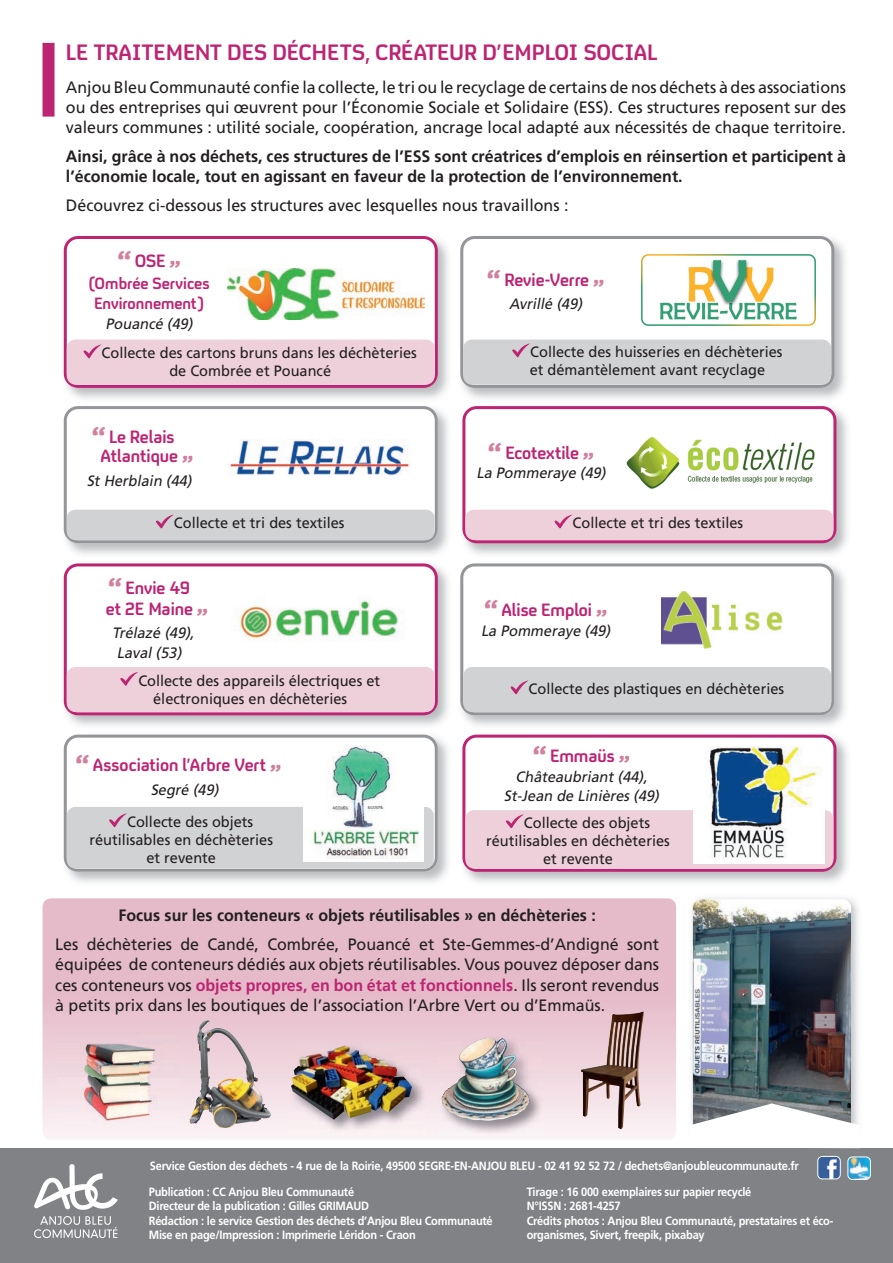
<style>
.page{position:relative;width:893px;height:1263px;background:#fff}
.page>*{position:absolute;margin:0;border:0;box-sizing:border-box;transform-origin:0 0}
.t1{font:22.5px "FS Untitled Bold 700";letter-spacing:-.005em;color:#bd2472}
.t2{font:18px/19.5px "FS Untitled Bold 700";letter-spacing:-.005em;color:#bd2472}
.t3{font:16.5px/20.2px "Frutiger";color:#231f20;text-align:justify}
.t4{font:700 16.5px/20.2px "Frutiger";color:#231f20}
.t5{font:16.5px/20.2px "FS Untitled Bold 700";letter-spacing:-.005em;color:#bd2472;text-align:center}
.t6{font:15px/18px "Frutiger";color:#231f20}
.t7{font:italic 15px/19.5px "Frutiger";color:#231f20;text-align:center}
.t8{font:700 12px/14.4px "Frutiger";letter-spacing:-.02em;color:#fff;scale:.92 1}
.s1{font-family:"Signika";font-weight:700;font-size:27.9px;color:#d2809f}
.s2{font-weight:700;color:#bd2472}
</style>
<div class="page">
<div style="left:0;top:1148px;width:893px;height:115px;background:#808285"></div>
<div style="left:43px;top:43px;width:12px;height:74px;background:#bd2472"></div>
<img style="left:691px;top:898px;width:168px;height:205px">
<img style="left:693px;top:899px;width:158px;height:204px">
<svg style="left:691px;top:1103px;width:168px;height:22px"></svg>
<svg style="left:43px;top:898px;width:633px;height:241px;background:#e6c2cd"></svg>
<img style="left:57px;top:1032px;width:123px;height:92px">
<img style="left:196px;top:1020px;width:11px;height:86px">
<img style="left:289px;top:1044px;width:137px;height:89px">
<img style="left:291px;top:1045px;width:121px;height:75px">
<img style="left:440px;top:1036px;width:103px;height:99px">
<img style="left:458px;top:1038px;width:29px;height:43px">
<img style="left:581px;top:1011px;width:61px;height:106px">
<svg style="left:34px;top:1164px;width:84px;height:74px"></svg>
<img style="left:819px;top:1156px;width:21px;height:23px">
<div style="left:817px;top:1156px;width:23px;height:23px;border:1px solid #fff;border-radius:5px"></div>
<img style="left:848px;top:1157px;width:22px;height:22px">
<div style="left:848px;top:1157px;width:23px;height:23px;border:1px solid #fff;border-radius:5px"></div>
<img style="left:63px;top:238px;width:385px;height:161px">
<div style="left:65px;top:237px;width:371px;height:149px;background:#fff;border-radius:13px"></div>
<div style="left:64px;top:236px;width:374px;height:152px;border:3px solid #bd2472;border-radius:13px"></div>
<div style="left:67px;top:340px;width:368px;height:45px;background:#edd0da;border-radius:9px"></div>
<svg style="left:83px;top:344px;width:19px;height:14px"></svg>
<img style="left:228px;top:269px;width:197px;height:50px">
<img style="left:462px;top:237px;width:383px;height:162px">
<div style="left:462px;top:237px;width:371px;height:149px;background:#fff;border-radius:13px"></div>
<div style="left:460px;top:236px;width:374px;height:152px;border:3px solid #939598;border-radius:13px"></div>
<div style="left:463px;top:340px;width:368px;height:45px;background:#d1d2d4;border-radius:9px"></div>
<svg style="left:512px;top:343px;width:18px;height:14px"></svg>
<img style="left:642px;top:255px;width:173px;height:70px">
<svg style="left:64px;top:406px;width:374px;height:137px"></svg>
<div style="left:67px;top:510px;width:368px;height:30px;background:#d1d2d4;border-radius:9px"></div>
<svg style="left:156px;top:514px;width:18px;height:14px"></svg>
<img style="left:229px;top:440px;width:181px;height:35px">
<img style="left:464px;top:407px;width:383px;height:148px">
<div style="left:464px;top:408px;width:371px;height:134px;background:#fff;border-radius:13px"></div>
<div style="left:462px;top:406px;width:374px;height:137px;border:3px solid #bd2472;border-radius:13px"></div>
<div style="left:465px;top:510px;width:368px;height:30px;background:#edd0da;border-radius:9px"></div>
<svg style="left:554px;top:514px;width:19px;height:14px"></svg>
<img style="left:626px;top:437px;width:189px;height:52px">
<img style="left:63px;top:565px;width:385px;height:161px">
<div style="left:65px;top:565px;width:371px;height:149px;background:#fff;border-radius:13px"></div>
<div style="left:64px;top:563px;width:374px;height:152px;border:3px solid #bd2472;border-radius:13px"></div>
<div style="left:67px;top:667px;width:368px;height:45px;background:#edd0da;border-radius:9px"></div>
<svg style="left:120px;top:672px;width:18px;height:14px"></svg>
<img style="left:238px;top:598px;width:165px;height:42px">
<svg style="left:460px;top:563px;width:374px;height:152px"></svg>
<div style="left:463px;top:667px;width:368px;height:45px;background:#d1d2d4;border-radius:9px"></div>
<svg style="left:510px;top:680px;width:19px;height:14px"></svg>
<img style="left:661px;top:591px;width:128px;height:57px">
<img style="left:464px;top:734px;width:383px;height:149px">
<div style="left:464px;top:736px;width:371px;height:134px;background:#fff;border-radius:13px"></div>
<div style="left:462px;top:735px;width:374px;height:137px;border:3px solid #bd2472;border-radius:13px"></div>
<div style="left:465px;top:810px;width:368px;height:58px;background:#edd0da;border-radius:9px"></div>
<svg style="left:506px;top:814px;width:18px;height:14px"></svg>
<div style="left:693px;top:746px;width:132px;height:117px;background:#fff"></div>
<img style="left:709px;top:746px;width:113px;height:112px">
<svg style="left:64px;top:735px;width:374px;height:137px"></svg>
<div style="left:67px;top:807px;width:367px;height:61px;background:#d1d2d4;border-radius:9px"></div>
<svg style="left:109px;top:813px;width:18px;height:14px"></svg>
<img style="left:303px;top:745px;width:120px;height:116px">
<h1 class="t1" style="left:66px;top:39px;width:593px">LE TRAITEMENT DES DÉCHETS, CRÉATEUR D’EMPLOI SOCIAL</h1>
<p class="t3" style="left:66px;top:77px;width:782px">Anjou Bleu Communauté confie la collecte, le tri ou le recyclage de certains de nos déchets à des associations ou des entreprises qui œuvrent pour l’Économie Sociale et Solidaire (ESS). Ces structures reposent sur des valeurs communes : utilité sociale, coopération, ancrage local adapté aux nécessités de chaque territoire.</p>
<p class="t4" style="left:66px;top:146px;width:782px">Ainsi, grâce à nos déchets, ces structures de l’ESS sont créatrices d’emplois en réinsertion et participent à l’économie locale, tout en agissant en faveur de la protection de l’environnement.</p>
<p class="t3" style="left:66px;top:195px;width:504px">Découvrez ci-dessous les structures avec lesquelles nous travaillons :</p>
<p class="t2" style="left:117px;top:251px;width:65px"><span class="s1">“</span> OSE <sup>„</sup></p>
<p class="t5" style="left:88px;top:274px;width:123px">(Ombrée Services<br>Environnement)</p>
<p class="t7" style="left:105px;top:314px;width:92px">Pouancé (49)</p>
<p class="t6" style="left:169px;top:344px;width:249px;text-indent:-68px">Collecte des cartons bruns dans les déchèteries de Combrée et Pouancé</p>
<p class="t2" style="left:101px;top:427px;width:94px;text-indent:-9px"><span class="s1">“</span> Le Relais<br>Atlantique <sup>„</sup></p>
<p class="t7" style="left:87px;top:471px;width:110px">St Herblain (44)</p>
<p class="t6" style="left:174px;top:514px;width:172px">Collecte et tri des textiles</p>
<p class="t2" style="left:106px;top:578px;width:104px;line-height:20.2px"><span class="s1">“</span> Envie 49<br>et 2E Maine <sup>„</sup></p>
<p class="t7" style="left:112px;top:623px;width:87px">Trélazé (49),<br>Laval (53)</p>
<p class="t6" style="left:153px;top:671px;width:228px;text-indent:-15px">Collecte des appareils électriques et électroniques en déchèteries</p>
<p class="t2" style="left:76px;top:756px;width:208px"><span class="s1">“</span> Association l’Arbre Vert <sup>„</sup></p>
<p class="t7" style="left:151px;top:780px;width:72px">Segré (49)</p>
<p class="t6" style="left:127px;top:813px;width:128px">Collecte des objets</p>
<p class="t6" style="left:89px;top:831px;width:185px">réutilisables en déchèteries</p>
<p class="t6" style="left:146px;top:849px;width:71px">et revente</p>
<p class="t2" style="left:487px;top:270px;width:119px"><span class="s1">“</span> Revie-Verre <sup>„</sup></p>
<p class="t7" style="left:509px;top:294px;width:78px">Avrillé (49)</p>
<p class="t6" style="left:530px;top:343px;width:254px">Collecte des huisseries en déchèteries et démantèlement avant recyclage</p>
<p class="t2" style="left:488px;top:443px;width:108px"><span class="s1">“</span> Ecotextile <sup>„</sup></p>
<p class="t7" style="left:476px;top:463px;width:134px">La Pommeraye (49)</p>
<p class="t6" style="left:573px;top:514px;width:172px">Collecte et tri des textiles</p>
<p class="t2" style="left:484px;top:601px;width:125px"><span class="s1">“</span> Alise Emploi <sup>„</sup></p>
<p class="t7" style="left:481px;top:621px;width:134px">La Pommeraye (49)</p>
<p class="t6" style="left:529px;top:680px;width:257px">Collecte des plastiques en déchèteries</p>
<p class="t2" style="left:533px;top:747px;width:99px"><span class="s1">“</span> Emmaüs <sup>„</sup></p>
<p class="t7" style="left:504px;top:767px;width:160px">Châteaubriant (44),<br>St-Jean de Linières (49)</p>
<p class="t6" style="left:524px;top:814px;width:128px">Collecte des objets</p>
<p class="t6" style="left:486px;top:832px;width:185px">réutilisables en déchèteries</p>
<p class="t6" style="left:543px;top:850px;width:71px">et revente</p>
<p class="t4" style="left:118px;top:905px;width:479px">Focus sur les conteneurs « objets réutilisables » en déchèteries :</p>
<p class="t3" style="left:55px;top:934px;width:605px">Les déchèteries de Candé, Combrée, Pouancé et Ste-Gemmes-d’Andigné sont équipées de conteneurs dédiés aux objets réutilisables. Vous pouvez déposer dans ces conteneurs vos <span class="s2">objets propres, en bon état et fonctionnels</span>. Ils seront revendus à petits prix dans les boutiques de l’association l’Arbre Vert ou d’Emmaüs.</p>
<p class="t8" style="left:150px;top:1159px;width:707px">Service Gestion des déchets - 4 rue de la Roirie, 49500 SEGRE-EN-ANJOU BLEU - 02 41 92 52 72 / dechets@anjoubleucommunaute.fr</p>
<p class="t8" style="left:149px;top:1184px;width:375px">Publication : CC Anjou Bleu Communauté<br>Directeur de la publication : Gilles GRIMAUD<br>Rédaction : le service Gestion des déchets d’Anjou Bleu Communauté Mise en page/Impression : Imprimerie Léridon - Craon</p>
<p class="t8" style="left:527px;top:1184px;width:335px">Tirage : 16 000 exemplaires sur papier recyclé<br>N°ISSN : 2681-4257<br>Crédits photos : Anjou Bleu Communauté, prestataires et éco&shy;organismes, Sivert, freepik, pixabay</p>
</div>
